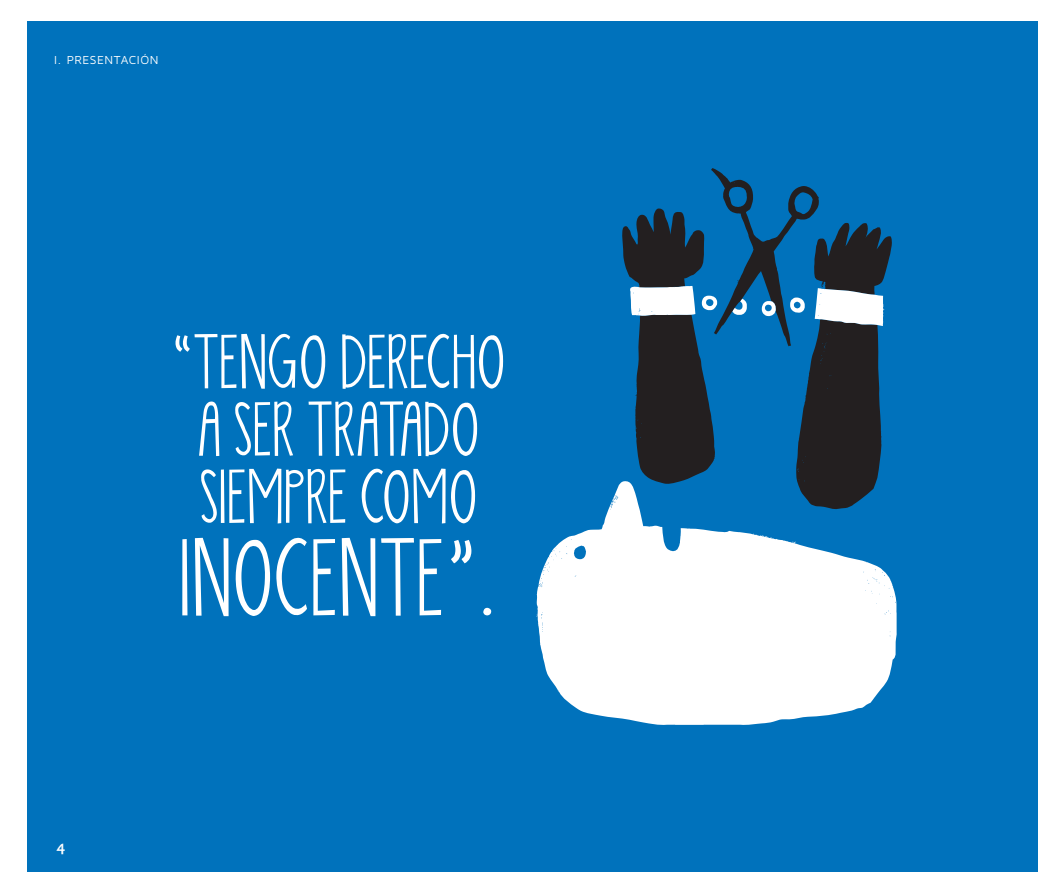
<style>
.page{position:relative;width:1063px;height:893px;background:#fff}
.page>*{position:absolute;margin:0;border:0;box-sizing:border-box;transform-origin:0 0}
.t1{font:88.2px "KG Skinny Latte";color:#fff}
.t2{font:61.65px/67.3px "KG Skinny Latte";color:#fff;text-align:center}
.t3{font:14.85px "DTL Prokyon ST Medium";color:#fff}
.t4{font:12px "Maven Pro";letter-spacing:.045em;color:#fff}
</style>
<div class="page">
<div style="left:27px;top:21px;width:1010px;height:851px;background:#0072bc"></div>
<svg style="left:622px;top:168px;width:270px;height:312px"></svg>
<svg style="left:536px;top:480px;width:361px;height:245px;fill:#fff"></svg>
<p class="t4" style="left:54px;top:52px;width:106px">I. PRESENTACIÓN</p>
<p class="t3" style="left:56px;top:835px;width:10px">4</p>
<p class="t2" style="left:171px;top:329px;width:336px">“TENGO DERECHO<br>A SER TRATADO<br>SIEMPRE COMO</p>
<h1 class="t1" style="left:179px;top:521px;width:320px">INOCENTE”.</h1>
</div>
